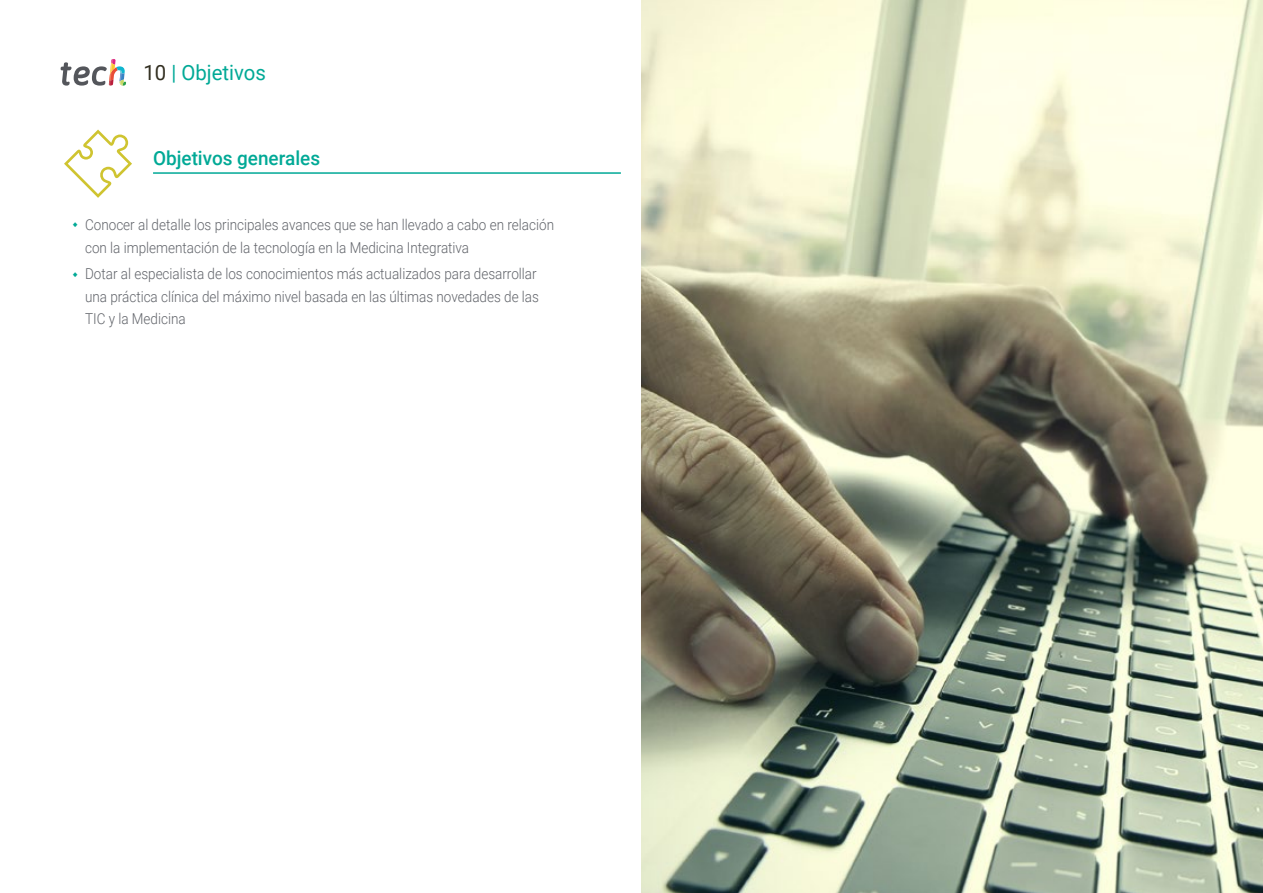
<style>
.page{position:relative;width:1263px;height:893px;background:#fff}
.page>*{position:absolute;margin:0;border:0;box-sizing:border-box;transform-origin:0 0}
.t1{font:21px "Roboto";color:#00a996}
.t2{font:500 19.5px "Roboto";color:#00a996}
.t3{font:300 15px/22.5px "Roboto";color:#61646a;scale:.9 1}
.s1{color:#312e20}
.s2{color:#00a997}
</style>
<div class="page">
<hr style="left:153px;top:173px;width:468px;height:1px;background:#00a996">
<svg style="left:64px;top:130px;width:68px;height:68px"></svg>
<img style="left:641px;top:0;width:622px;height:893px">
<svg style="left:61px;top:59px;width:65px;height:27px"></svg>
<h1 class="t1" style="left:144px;top:57px;width:124px"><span class="s1">10</span> <span class="s2">|</span> Objetivos</h1>
<h2 class="t2" style="left:153px;top:144px;width:169px">Objetivos generales</h2>
<p class="t3" style="left:85px;top:213px;width:523px">Conocer al detalle los principales avances que se han llevado a cabo en relación con la implementación de la tecnología en la Medicina Integrativa</p>
<p class="t3" style="left:85px;top:262px;width:506px">Dotar al especialista de los conocimientos más actualizados para desarrollar una práctica clínica del máximo nivel basada en las últimas novedades de las<br>TIC y la Medicina</p>
</div>
